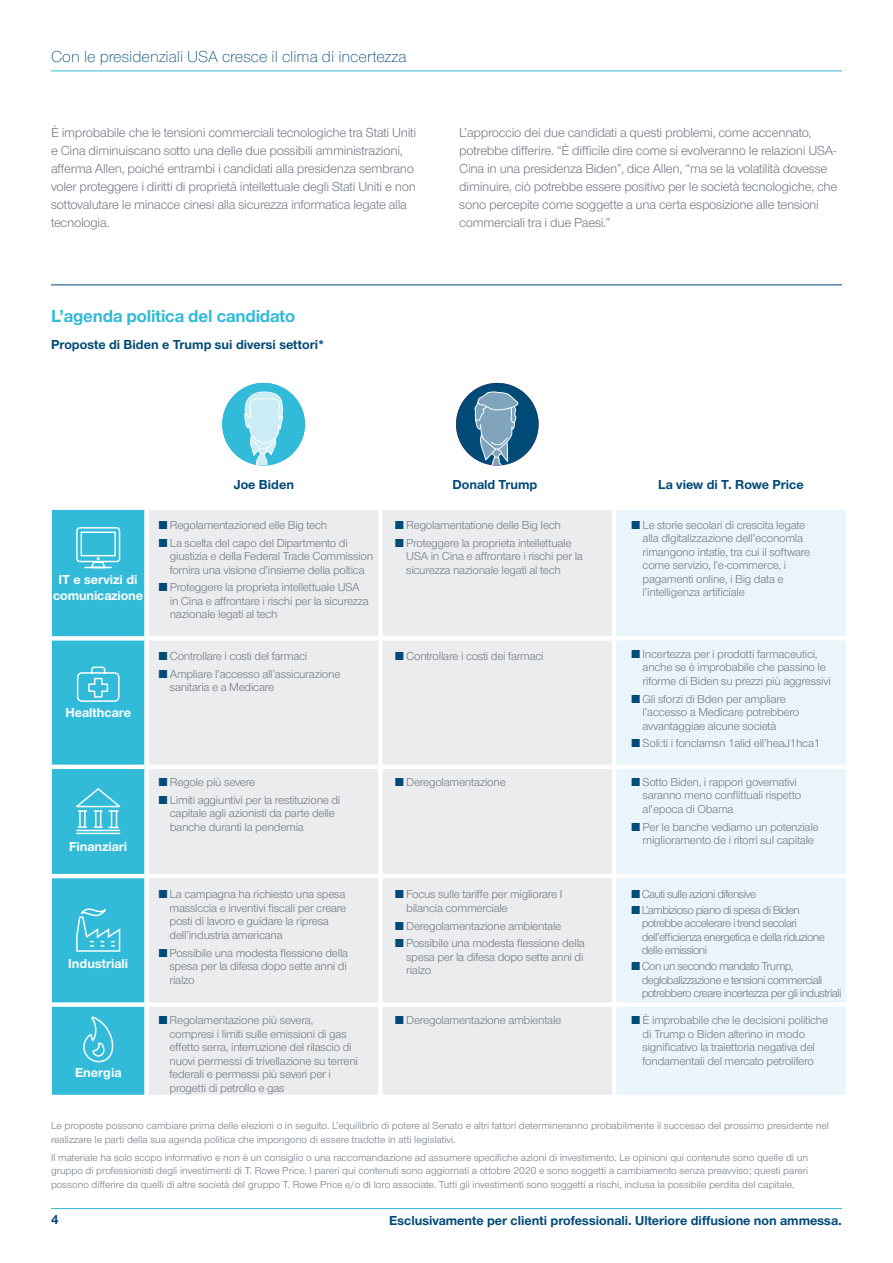
<style>
.page{position:relative;width:893px;height:1263px;background:#fff}
.page>*{position:absolute;margin:0;border:0;box-sizing:border-box;transform-origin:0 0}
.t1{font:700 18px "Nimbus San Nov";letter-spacing:-.01em;color:#32bad9}
.t2{font:300 16.5px "Nimbus San Nov";color:#004a78}
.t3{font:13.5px/18px "Nimbus San Nov";letter-spacing:-.02em;color:#747b87}
.t4{font:700 13.5px "Nimbus San Nov";color:#004a78}
.t5{font:700 13.5px/16.5px "Nimbus San Nov";color:#fff;text-align:center}
.t6{font:12px/13.5px "Nimbus San Nov";letter-spacing:-.02em;color:#747b87}
.t7{font:12px/13.5px "Nimbus San Nov";letter-spacing:-.05em;color:#747b87}
.t8{font:10.5px/13.5px "Nimbus San Nov";color:#747b87}
.s1{font-weight:700;color:#004a78}
.s2{color:#004a78}
</style>
<div class="page">
<hr style="left:51px;top:284px;width:791px;height:1px;background:#004a78">
<div style="left:52px;top:510px;width:93px;height:585px;background:#32bad9"></div>
<div style="left:149px;top:510px;width:463px;height:585px;background:#eaeced"></div>
<div style="left:616px;top:510px;width:230px;height:585px;background:#e9f5fa"></div>
<hr style="left:149px;top:636px;width:229px;height:4px;background:#fff">
<hr style="left:149px;top:765px;width:229px;height:4px;background:#fff">
<hr style="left:149px;top:874px;width:229px;height:4px;background:#fff">
<div style="left:149px;top:1002px;width:229px;height:5px;background:#fff"></div>
<svg style="left:52px;top:636px;width:93px;height:4px"></svg>
<hr style="left:52px;top:765px;width:93px;height:4px;background:#fff">
<hr style="left:52px;top:874px;width:93px;height:4px;background:#fff">
<div style="left:52px;top:1002px;width:93px;height:5px;background:#fff"></div>
<hr style="left:383px;top:636px;width:229px;height:4px;background:#fff">
<hr style="left:616px;top:636px;width:230px;height:4px;background:#fff">
<hr style="left:383px;top:765px;width:229px;height:4px;background:#fff">
<hr style="left:616px;top:765px;width:230px;height:4px;background:#fff">
<hr style="left:383px;top:874px;width:229px;height:4px;background:#fff">
<hr style="left:616px;top:874px;width:230px;height:4px;background:#fff">
<div style="left:383px;top:1002px;width:229px;height:5px;background:#fff"></div>
<div style="left:616px;top:1002px;width:230px;height:5px;background:#fff"></div>
<div style="left:222px;top:383px;width:83px;height:82px;background:#32bad9;border-radius:50%"></div>
<svg style="left:244px;top:391px;width:40px;height:74px"></svg>
<div style="left:456px;top:383px;width:83px;height:82px;background:#004a78;border-radius:50%"></div>
<svg style="left:473px;top:391px;width:48px;height:74px"></svg>
<svg style="left:75px;top:526px;width:46px;height:43px;background:#61c9e1"></svg>
<svg style="left:76px;top:666px;width:44px;height:36px;background:#5cc8e0"></svg>
<hr style="left:77px;top:833px;width:43px;height:1px;background:#fff">
<hr style="left:77px;top:830px;width:43px;height:1px;background:#fff">
<svg style="left:75px;top:787px;width:49px;height:41px;background:#56c6df"></svg>
<svg style="left:76px;top:903px;width:44px;height:49px;background:#54c5df"></svg>
<svg style="left:83px;top:1015px;width:33px;height:48px;background:#51c4de"></svg>
<hr style="left:51px;top:71px;width:791px;height:1px;background:#32bad9">
<hr style="left:51px;top:1208px;width:791px;height:1px;background:#32bad9">
<h2 class="t2" style="left:51px;top:47px;width:357px">Con le presidenziali USA cresce il clima di incertezza</h2>
<p class="t3" style="left:51px;top:123px;width:367px">È improbabile che le tensioni commerciali tecnologiche tra Stati Uniti e Cina diminuiscano sotto una delle due possibili amministrazioni, afferma Allen, poiché entrambi i candidati alla presidenza sembrano voler proteggere i diritti di proprietà intellettuale degli Stati Uniti e non sottovalutare le minacce cinesi alla sicurezza informatica legate alla tecnologia.</p>
<p class="t3" style="left:459px;top:123px;width:380px">L’approccio dei due candidati a questi problemi, come accennato, potrebbe differire. “È difficile dire come si evolveranno le relazioni USA-Cina in una presidenza Biden”, dice Allen, “ma se la volatilità dovesse diminuire, ciò potrebbe essere positivo per le società tecnologiche, che sono percepite come soggette a una certa esposizione alle tensioni commerciali tra i due Paesi.”</p>
<h1 class="t1" style="left:51px;top:306px;width:246px">L’agenda politica del candidato</h1>
<p class="t4" style="left:51px;top:336px;width:276px">Proposte di Biden e Trump sui diversi settori*</p>
<p class="t5" style="left:53px;top:571px;width:91px">IT e servizi di comunicazione</p>
<p class="t5" style="left:65px;top:705px;width:67px">Healthcare</p>
<p class="t5" style="left:69px;top:838px;width:60px">Finanziari</p>
<p class="t5" style="left:68px;top:955px;width:62px">Industriali</p>
<p class="t5" style="left:75px;top:1064px;width:48px">Energia</p>
<p class="t4" style="left:234px;top:477px;width:62px">Joe Biden</p>
<p class="t4" style="left:452px;top:477px;width:87px">Donald Trump</p>
<p class="t4" style="left:658px;top:477px;width:147px">La view di T. Rowe Price</p>
<p class="t6" style="left:159px;top:518px;width:170px"><span class="s1">■</span> Regolamentazioned elle Big tech</p>
<p class="t6" style="left:170px;top:536px;width:205px;text-indent:-11px"><span class="s1">■</span> La scelta del capo del Dipartmento di giustizia e della Federal Trade Commission fornira una visione d’insieme della poltica</p>
<p class="t6" style="left:170px;top:581px;width:201px;text-indent:-11px"><span class="s1">■</span> Proteggere la proprieta intellettuale USA in Cina e affrontare i rischi per la sicurezza nazionale legati al tech</p>
<p class="t6" style="left:395px;top:518px;width:167px"><span class="s1">■</span> Regolamentatione delle Big Iech</p>
<p class="t6" style="left:406px;top:536px;width:178px;text-indent:-11px"><span class="s1">■</span> Proteggere la proprieta intellettuale<br>USA in Cina e affrontare i rischi per la sicurezza nazionale legati al tech</p>
<p class="t6" style="left:643px;top:518px;width:169px;text-indent:-11px"><span class="s1">■</span> Le storie secolari di crescita legate alla dlgitalizzazione dell’economla rimangono intatie, tra cui il software come servizio, l’e-commerce, i pagamenti online, i Big data e l’intelligenza artificiale</p>
<p class="t6" style="left:159px;top:649px;width:150px"><span class="s1">■</span> Controllare i costi del farmaci</p>
<p class="t6" style="left:170px;top:667px;width:172px;text-indent:-11px"><span class="s1">■</span> Ampliare l’accesso all’assicurazione sanitaria e a Medicare</p>
<p class="t6" style="left:159px;top:775px;width:98px"><span class="s1">■</span> Regole più severe</p>
<p class="t6" style="left:170px;top:793px;width:172px;text-indent:-11px"><span class="s1">■</span> Limiti aggiuntivi per la restituzione di capitale agli azionisti da parte delle banche duranti la pendemia</p>
<p class="t6" style="left:170px;top:888px;width:178px;text-indent:-11px"><span class="s2">■</span> La campagna ha richiesto una spesa masslccia e inventivi fiscali per creare posti di lavoro e guidare la ripresa dell’industria americana</p>
<p class="t6" style="left:170px;top:946px;width:180px;text-align:justify;text-indent:-11px"><span class="s2">■</span> Possibile una modesta flessione della spesa per la difesa dopo sette anni di rialzo</p>
<p class="t6" style="left:170px;top:1014px;width:190px;text-indent:-11px"><span class="s2">■</span> Regolamentazione più severa, compresi i limiti sulle emissioni di gas effetto serra, interruzione del rilascio di nuovi permessi di trivellazione su terreni federali e permessi più severi per i progetti di petrollo e gas</p>
<p class="t6" style="left:395px;top:649px;width:150px"><span class="s1">■</span> Controllare i costi dei farmaci</p>
<p class="t6" style="left:643px;top:647px;width:190px;text-indent:-11px"><span class="s1">■</span> lncertezza per i prodotti farmaceutici, anche se è improbabile che passino le riforme di Biden su prezzi più aggressivi</p>
<p class="t6" style="left:643px;top:692px;width:158px;text-indent:-11px"><span class="s1">■</span> Gli sforzi di Bden per ampliare l’accesso a Medicare potrebbero avvantaggiae alcune società</p>
<p class="t6" style="left:632px;top:737px;width:190px"><span class="s1">■</span> Soli:ti i fonclamsn 1alid ell’heaJ1hca1</p>
<p class="t6" style="left:395px;top:775px;width:112px"><span class="s1">■</span> Deregolamentazione</p>
<p class="t6" style="left:643px;top:775px;width:160px;text-indent:-11px"><span class="s1">■</span> Sotto Biden, i rappori governativi saranno meno conflittuali rispetto al’epoca di Obama</p>
<p class="t6" style="left:632px;top:820px;width:188px;text-align:center"><span class="s1">■</span> Per le banche vediamo un potenziale miglioramento de i ritorri sul capitale</p>
<p class="t6" style="left:406px;top:888px;width:158px;text-indent:-11px"><span class="s1">■</span> Focus sulle tariffe per migliorare I bilancia commerciale</p>
<p class="t6" style="left:395px;top:919px;width:167px"><span class="s1">■</span> Deregolamentazione ambientale</p>
<p class="t6" style="left:406px;top:937px;width:180px;text-align:justify;text-indent:-11px"><span class="s1">■</span> Possibile una modesta flessione della spesa per la difesa dopo sette anni di rialzo</p>
<p class="t7" style="left:632px;top:888px;width:126px"><span class="s1">■</span> Cauti sulle azioni difensive</p>
<p class="t7" style="left:642px;top:903px;width:185px;text-indent:-10px"><span class="s1">■</span> L’ambizioso piano di spesa di Biden potrebbe accelerare i trend secolari dell’efficienza energetica e della riduzione delle emissioni</p>
<p class="t7" style="left:642px;top:959px;width:201px;text-indent:-10px"><span class="s1">■</span> Con un secondo mandato Trump, deglobalizzazione e tensioni commerciali potrebbero creare incertezza per gli industriali</p>
<p class="t6" style="left:395px;top:1014px;width:167px"><span class="s1">■</span> Deregolamentazione ambientale</p>
<p class="t6" style="left:643px;top:1014px;width:187px;text-indent:-11px"><span class="s1">■</span> È improbabile che le decisioni politiche di Trump o Biden alterino in modo significativo la traiettoria negativa del fondamentali del mercato petrolifero</p>
<p class="t8" style="left:51px;top:1119px;width:779px">Le proposte possono cambiare prima delle elezioni o in seguito. L’equilibrio di potere al Senato e altri fattori determineranno probabilmente il successo del prossimo presidente nel realizzare le parti della sua agenda politica che impongono di essere tradotte in atti legislativi.</p>
<p class="t8" style="left:51px;top:1150px;width:759px;text-align:justify">Il materiale ha solo scopo informativo e non è un consiglio o una raccomandazione ad assumere specifiche azioni di investimento. Le opinioni qui contenute sono quelle di un gruppo di professionisti degli investimenti di T. Rowe Price. I pareri qui contenuti sono aggiornati a ottobre 2020 e sono soggetti a cambiamento senza preavviso; questi pareri possono differire da quelli di altre società del gruppo T. Rowe Price e/o di loro associate. Tutti gli investimenti sono soggetti a rischi, inclusa la possibile perdita del capitale.</p>
<p class="t4" style="left:51px;top:1212px;width:9px">4</p>
<p class="t4" style="left:389px;top:1213px;width:454px">Esclusivamente per clienti professionali. Ulteriore diffusione non ammessa.</p>
</div>
